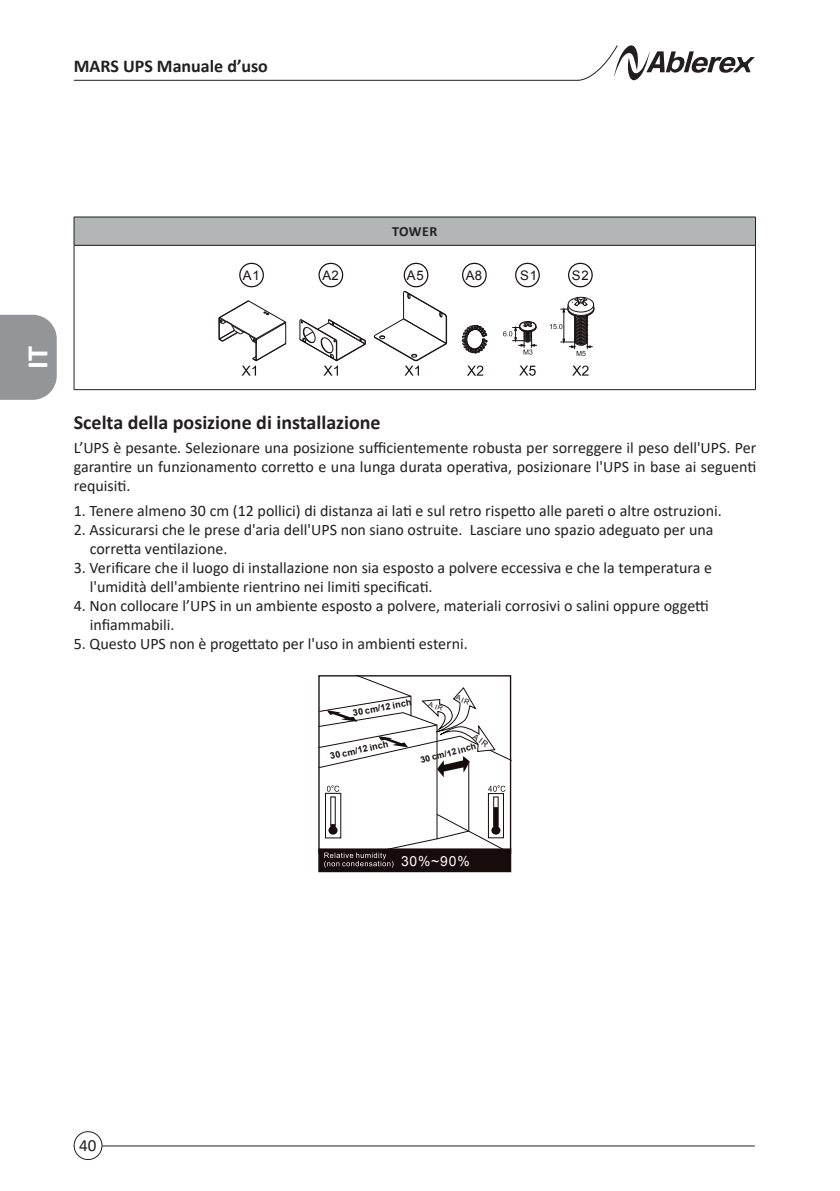
<style>
.page{position:relative;width:840px;height:1191px;background:#fff}
.page>*{position:absolute;margin:0;border:0;box-sizing:border-box;transform-origin:0 0}
.t1{font:700 30px "Calibri";color:#fff}
.t2{font:700 20px "Calibri";color:#231f20}
.t3{font:700 18px "Calibri";color:#231f20}
.t4{font:17px "Calibri";color:#231f20}
.t5{font:16px/19px "Calibri";color:#231f20}
.t6{font:700 14px "Calibri";letter-spacing:.035em;color:#231f20}
.t7{font:13.8px "Arial";color:#fefefe}
.t8{font:13.2px "Arial";letter-spacing:.08em;color:#1b1313}
.t9{font:700 9px "Arial";color:#170b0c}
.t10{font:700 8.8px "Arial";color:#170b0c}
</style>
<div class="page">
<div style="left:74px;top:217px;width:681px;height:28px;background:#b2b6b6"></div>
<hr style="left:74px;top:217px;width:681px;height:1px;background:#231f20">
<svg style="left:74px;top:217px;width:1px;height:28px"></svg>
<hr style="left:74px;top:245px;width:681px;height:1px;background:#231f20">
<hr style="left:74px;top:245px;width:1px;height:144px;background:#231f20">
<hr style="left:754px;top:245px;width:1px;height:144px;background:#231f20">
<hr style="left:74px;top:389px;width:681px;height:1px;background:#231f20">
<svg style="left:239px;top:262px;width:25px;height:26px"></svg>
<svg style="left:218px;top:300px;width:68px;height:75px"></svg>
<svg style="left:299px;top:319px;width:67px;height:56px"></svg>
<svg style="left:461px;top:325px;width:26px;height:29px"></svg>
<svg style="left:467px;top:365px;width:16px;height:11px"></svg>
<svg style="left:503px;top:321px;width:33px;height:34px"></svg>
<svg style="left:519px;top:365px;width:16px;height:11px"></svg>
<svg style="left:549px;top:297px;width:45px;height:59px"></svg>
<svg style="left:572px;top:365px;width:16px;height:10px"></svg>
<svg style="left:318px;top:262px;width:25px;height:26px"></svg>
<svg style="left:373px;top:262px;width:74px;height:113px"></svg>
<svg style="left:462px;top:262px;width:25px;height:26px"></svg>
<svg style="left:515px;top:262px;width:25px;height:26px"></svg>
<svg style="left:568px;top:262px;width:25px;height:26px"></svg>
<div style="left:319px;top:849px;width:191px;height:22px;background:#170b0c"></div>
<div style="left:318px;top:848px;width:193px;height:24px;border:1px solid #170b0c"></div>
<svg style="left:73px;top:45px;width:681px;height:36px"></svg>
<hr style="left:74px;top:1145px;width:680px;height:1px;background:#231f20">
<div style="left:74px;top:1131px;width:28px;height:28px;background:#fff;border-radius:50%"></div>
<div style="left:74px;top:1131px;width:28px;height:28px;border:1px solid #231f20;border-radius:50%"></div>
<svg style="left:0;top:315px;width:57px;height:85px;background:#999a9d"></svg>
<svg style="left:318px;top:675px;width:193px;height:192px"></svg>
<p class="t3" style="left:74px;top:54px;width:195px">MARS UPS Manuale d’uso</p>
<h1 class="t1" style="left:16px;top:369px;width:24px;rotate:-90deg">IT</h1>
<p class="t6" style="left:392px;top:222px;width:47px">TOWER</p>
<p class="t8" style="left:242px;top:266px;width:19px">A1</p>
<p class="t8" style="left:322px;top:266px;width:18px">A2</p>
<p class="t8" style="left:406px;top:266px;width:19px">A5</p>
<p class="t8" style="left:465px;top:266px;width:18px">A8</p>
<p class="t8" style="left:519px;top:266px;width:19px">S1</p>
<p class="t8" style="left:571px;top:266px;width:19px">S2</p>
<p class="t2" style="left:74px;top:408px;width:308px">Scelta della posizione di installazione</p>
<p class="t5" style="left:74px;top:438px;width:683px;text-align:justify">L’UPS è pesante. Selezionare una posizione sufficientemente robusta per sorreggere il peso dell'UPS. Per garantire un funzionamento corretto e una lunga durata operativa, posizionare l'UPS in base ai seguenti requisiti.</p>
<p class="t5" style="left:74px;top:501px;width:649px">1. Tenere almeno 30 cm (12 pollici) di distanza ai lati e sul retro rispetto alle pareti o altre ostruzioni.</p>
<p class="t5" style="left:90px;top:520px;width:625px;text-indent:-16px">2. Assicurarsi che le prese d'aria dell'UPS non siano ostruite. Lasciare uno spazio adeguato per una corretta ventilazione.</p>
<p class="t5" style="left:90px;top:558px;width:623px;text-indent:-16px">3. Verificare che il luogo di installazione non sia esposto a polvere eccessiva e che la temperatura e l'umidità dell'ambiente rientrino nei limiti specificati.</p>
<p class="t5" style="left:90px;top:596px;width:620px;text-indent:-16px">4. Non collocare l’UPS in un ambiente esposto a polvere, materiali corrosivi o salini oppure oggetti infiammabili.</p>
<p class="t5" style="left:74px;top:633px;width:395px">5. Questo UPS non è progettato per l'uso in ambienti esterni.</p>
<p class="t9" style="left:352px;top:707px;width:61px;rotate:-10deg">30 cm/12 inch</p>
<p class="t9" style="left:329px;top:750px;width:61px;rotate:-12deg">30 cm/12 inch</p>
<p class="t10" style="left:419px;top:755px;width:59px;rotate:-15deg">30 cm/12 inch</p>
<p class="t7" style="left:401px;top:852px;width:70px">30%~90%</p>
<p class="t4" style="left:79px;top:1133px;width:19px">40</p>
</div>
